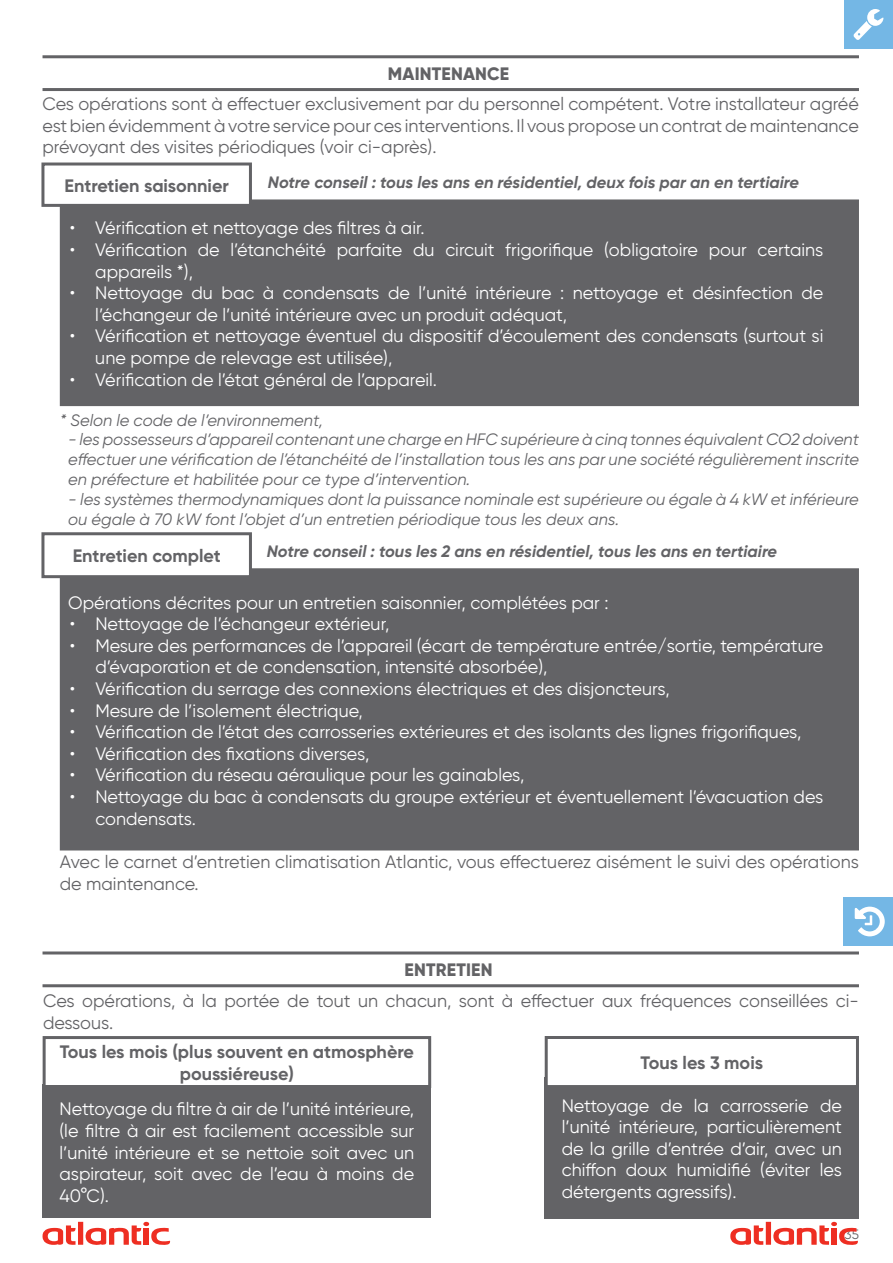
<style>
.page{position:relative;width:893px;height:1263px;background:#fff}
.page>*{position:absolute;margin:0;border:0;box-sizing:border-box;transform-origin:0 0}
.t1{font:18px/21.6px "Gilroy";color:#fff}
.t2{font:18px/21.6px "Gilroy";color:#636366}
.t3{font:700 18px/21.6px "Gilroy";color:#636366;text-align:center}
.t4{font:800 18px "Gilroy";letter-spacing:.01em;color:#636366}
.t5{font:italic 16.5px/19.8px "Gilroy";color:#636366;text-align:justify}
.t6{font:italic 700 16.5px "Gilroy";color:#636366}
.t7{font:13.5px "Gilroy";color:#636366}
</style>
<div class="page">
<svg style="left:43px;top:1221px;width:127px;height:24px"></svg>
<svg style="left:730px;top:1221px;width:128px;height:24px"></svg>
<div style="left:844px;top:0;width:49px;height:49px;background:#74b7e5"></div>
<svg style="left:854px;top:9px;width:29px;height:31px"></svg>
<div style="left:61px;top:200px;width:797px;height:205px;background:#636366"></div>
<div style="left:60px;top:199px;width:799px;height:207px;border:2px solid #636366"></div>
<div style="left:61px;top:569px;width:797px;height:281px;background:#636366"></div>
<div style="left:60px;top:568px;width:799px;height:282px;border:2px solid #636366"></div>
<div style="left:43px;top:164px;width:207px;height:41px;background:#fff"></div>
<div style="left:41px;top:162px;width:211px;height:45px;border:3px solid #636366"></div>
<div style="left:43px;top:534px;width:207px;height:43px;background:#fff"></div>
<div style="left:41px;top:532px;width:211px;height:46px;border:3px solid #636366"></div>
<div style="left:43px;top:1084px;width:388px;height:134px;background:#636366"></div>
<div style="left:43px;top:1036px;width:388px;height:52px;border:3px solid #636366"></div>
<div style="left:545px;top:1077px;width:314px;height:141px;background:#636366"></div>
<div style="left:546px;top:1037px;width:311px;height:49px;background:#fff"></div>
<div style="left:545px;top:1036px;width:314px;height:52px;border:3px solid #636366"></div>
<div style="left:844px;top:897px;width:49px;height:49px;background:#74b7e5"></div>
<svg style="left:855px;top:907px;width:30px;height:29px"></svg>
<hr style="left:43px;top:951px;width:816px;height:3px;background:#636366">
<hr style="left:43px;top:984px;width:816px;height:3px;background:#636366">
<hr style="left:43px;top:55px;width:816px;height:3px;background:#636366">
<hr style="left:43px;top:88px;width:816px;height:3px;background:#636366">
<p class="t4" style="left:388px;top:62px;width:123px">MAINTENANCE</p>
<p class="t2" style="left:43px;top:93px;width:818px;text-align:justify">Ces opérations sont à effectuer exclusivement par du personnel compétent. Votre installateur agréé est bien évidemment à votre service pour ces interventions. Il vous propose un contrat de maintenance prévoyant des visites périodiques (voir ci-après).</p>
<p class="t3" style="left:64px;top:175px;width:166px">Entretien saisonnier</p>
<p class="t6" style="left:268px;top:172px;width:533px">Notre conseil : tous les ans en résidentiel, deux fois par an en tertiaire</p>
<p class="t1" style="left:70px;top:217px;width:356px">• Vérification et nettoyage des filtres à air.</p>
<p class="t1" style="left:95px;top:239px;width:730px;text-indent:-26px">• Vérification de l’étanchéité parfaite du circuit frigorifique (obligatoire pour certains appareils *),</p>
<p class="t1" style="left:95px;top:282px;width:729px;text-indent:-26px">• Nettoyage du bac à condensats de l’unité intérieure : nettoyage et désinfection de l’échangeur de l’unité intérieure avec un produit adéquat,</p>
<p class="t1" style="left:95px;top:325px;width:730px;text-indent:-26px">• Vérification et nettoyage éventuel du dispositif d’écoulement des condensats (surtout si une pompe de relevage est utilisée),</p>
<p class="t1" style="left:70px;top:368px;width:369px">• Vérification de l’état général de l’appareil.</p>
<p class="t5" style="left:60px;top:410px;width:265px">* Selon le code de l’environnement,</p>
<p class="t5" style="left:68px;top:430px;width:792px">- les possesseurs d’appareil contenant une charge en HFC supérieure à cinq tonnes équivalent CO2 doivent effectuer une vérification de l’étanchéité de l’installation tous les ans par une société régulièrement inscrite en préfecture et habilitée pour ce type d’intervention.</p>
<p class="t5" style="left:68px;top:489px;width:792px">- les systèmes thermodynamiques dont la puissance nominale est supérieure ou égale à 4 kW et inférieure ou égale à 70 kW font l’objet d’un entretien périodique tous les deux ans.</p>
<p class="t3" style="left:73px;top:545px;width:149px">Entretien complet</p>
<p class="t6" style="left:267px;top:541px;width:512px">Notre conseil : tous les 2 ans en résidentiel, tous les ans en tertiaire</p>
<p class="t1" style="left:68px;top:591px;width:542px">Opérations décrites pour un entretien saisonnier, complétées par :</p>
<p class="t1" style="left:70px;top:613px;width:321px">• Nettoyage de l’échangeur extérieur,</p>
<p class="t1" style="left:95px;top:634px;width:729px;text-indent:-26px">• Mesure des performances de l’appareil (écart de température entrée/sortie, température d’évaporation et de condensation, intensité absorbée),</p>
<p class="t1" style="left:70px;top:678px;width:601px">• Vérification du serrage des connexions électriques et des disjoncteurs,</p>
<p class="t1" style="left:70px;top:699px;width:294px">• Mesure de l’isolement électrique,</p>
<p class="t1" style="left:70px;top:721px;width:733px">• Vérification de l’état des carrosseries extérieures et des isolants des lignes frigorifiques,</p>
<p class="t1" style="left:70px;top:742px;width:301px">• Vérification des fixations diverses,</p>
<p class="t1" style="left:70px;top:764px;width:456px">• Vérification du réseau aéraulique pour les gainables,</p>
<p class="t1" style="left:95px;top:786px;width:729px;text-indent:-26px">• Nettoyage du bac à condensats du groupe extérieur et éventuellement l’évacuation des condensats.</p>
<p class="t2" style="left:60px;top:851px;width:801px">Avec le carnet d’entretien climatisation Atlantic, vous effectuerez aisément le suivi des opérations de maintenance.</p>
<p class="t4" style="left:405px;top:958px;width:89px">ENTRETIEN</p>
<p class="t2" style="left:43px;top:990px;width:817px">Ces opérations, à la portée de tout un chacun, sont à effectuer aux fréquences conseillées ci&shy;dessous.</p>
<p class="t3" style="left:60px;top:1041px;width:356px">Tous les mois (plus souvent en atmosphère poussiéreuse)</p>
<p class="t1" style="left:60px;top:1098px;width:356px;text-align:justify">Nettoyage du filtre à air de l’unité intérieure, (le filtre à air est facilement accessible sur l’unité intérieure et se nettoie soit avec un aspirateur, soit avec de l’eau à moins de 40°C).</p>
<p class="t3" style="left:641px;top:1052px;width:124px">Tous les 3 mois</p>
<p class="t1" style="left:562px;top:1094px;width:282px;text-align:justify">Nettoyage de la carrosserie de l’unité intérieure, particulièrement de la grille d’entrée d’air, avec un chiffon doux humidifié (éviter les détergents agressifs).</p>
<p class="t7" style="left:845px;top:1225px;width:16px">35</p>
</div>
